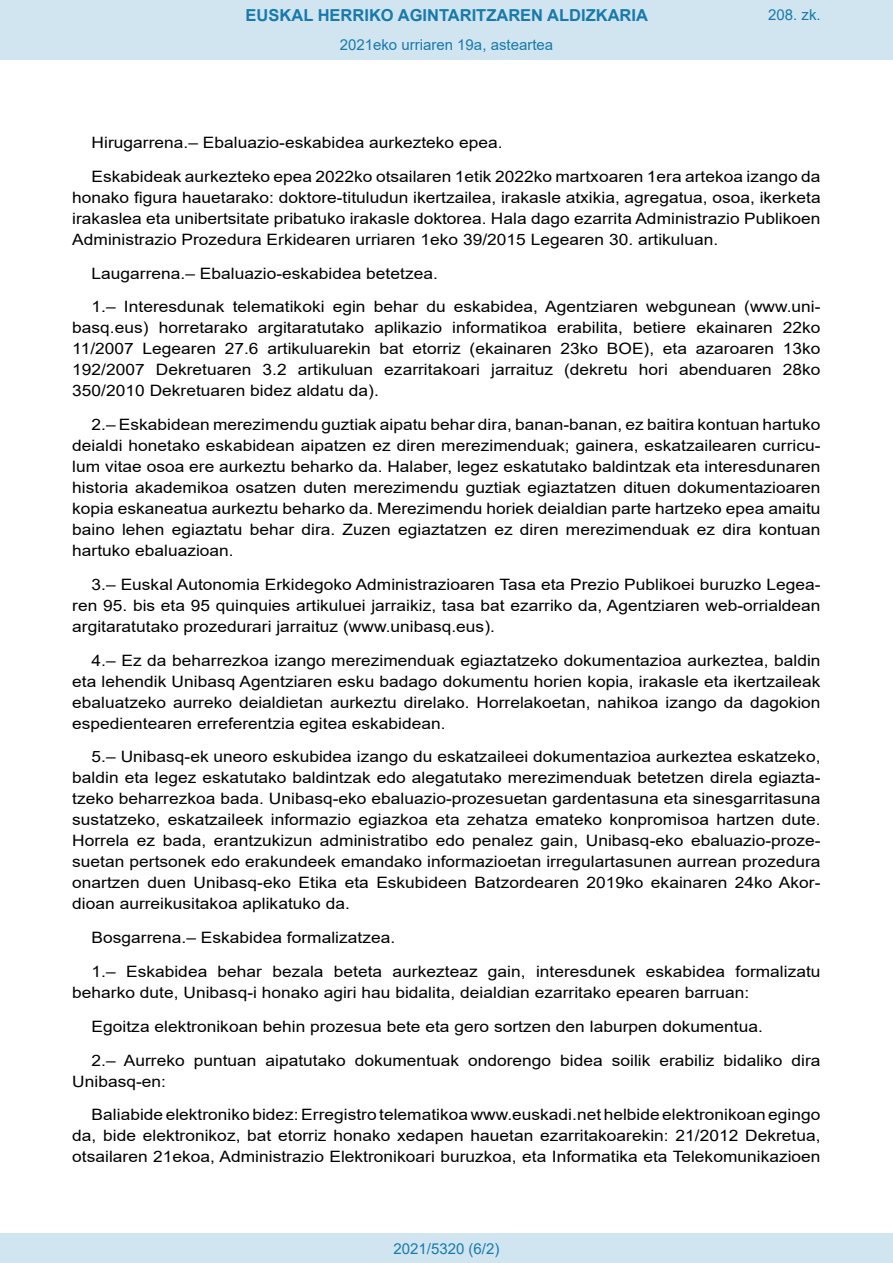
<style>
.page{position:relative;width:893px;height:1263px;background:#fff}
.page>*{position:absolute;margin:0;border:0;box-sizing:border-box;transform-origin:0 0}
.t1{font:700 16.5px "Arial";color:#1879ad}
.BOPVDetalle{font:15.6px/21px "Arial";color:#000;text-align:justify;scale:1.11 1}
.Paginacion_Centro{font:15px "Arial";color:#1879ad}
</style>
<div class="page">
<div style="left:0;top:0;width:893px;height:60px;background:#d0e5f0"></div>
<div style="left:0;top:1233px;width:893px;height:30px;background:#d0e5f0"></div>
<p class="t1" style="left:246px;top:3px;width:404px">EUSKAL HERRIKO AGINTARITZAREN ALDIZKARIA</p>
<p class="Paginacion_Centro" style="left:340px;top:35px;width:215px">2021eko urriaren 19a, asteartea</p>
<p class="Paginacion_Centro" style="left:768px;top:5px;width:54px">208. zk.</p>
<p class="BOPVDetalle" style="left:92px;top:132px;width:372px">Hirugarrena.– Ebaluazio-eskabidea aurkezteko epea.</p>
<p class="BOPVDetalle" style="left:72px;top:166px;width:676px;text-indent:19px">Eskabideak aurkezteko epea 2022ko otsailaren 1etik 2022ko martxoaren 1era artekoa izango da honako figura hauetarako: doktore-tituludun ikertzailea, irakasle atxikia, agregatua, osoa, ikerketa irakaslea eta unibertsitate pribatuko irakasle doktorea. Hala dago ezarrita Administrazio Publikoen Administrazio Prozedura Erkidearen urriaren 1eko 39/2015 Legearen 30. artikuluan.</p>
<p class="BOPVDetalle" style="left:92px;top:263px;width:313px">Laugarrena.– Ebaluazio-eskabidea betetzea.</p>
<p class="BOPVDetalle" style="left:72px;top:296px;width:676px;text-indent:19px">1.– Interesdunak telematikoki egin behar du eskabidea, Agentziaren webgunean (www.uni&shy;basq.eus) horretarako argitaratutako aplikazio informatikoa erabilita, betiere ekainaren 22ko 11/2007 Legearen 27.6 artikuluarekin bat etorriz (ekainaren 23ko BOE), eta azaroaren 13ko 192/2007 Dekretuaren 3.2 artikuluan ezarritakoari jarraituz (dekretu hori abenduaren 28ko 350/2010 Dekretuaren bidez aldatu da).</p>
<p class="BOPVDetalle" style="left:72px;top:414px;width:676px;text-indent:19px">2.– Eskabidean merezimendu guztiak aipatu behar dira, banan-banan, ez baitira kontuan hartuko deialdi honetako eskabidean aipatzen ez diren merezimenduak; gainera, eskatzailearen curricu&shy;lum vitae osoa ere aurkeztu beharko da. Halaber, legez eskatutako baldintzak eta interesdunaren historia akademikoa osatzen duten merezimendu guztiak egiaztatzen dituen dokumentazioaren kopia eskaneatua aurkeztu beharko da. Merezimendu horiek deialdian parte hartzeko epea amaitu baino lehen egiaztatu behar dira. Zuzen egiaztatzen ez diren merezimenduak ez dira kontuan hartuko ebaluazioan.</p>
<p class="BOPVDetalle" style="left:72px;top:574px;width:676px;text-indent:19px">3.– Euskal Autonomia Erkidegoko Administrazioaren Tasa eta Prezio Publikoei buruzko Legea&shy;ren 95. bis eta 95 quinquies artikuluei jarraikiz, tasa bat ezarriko da, Agentziaren web-orrialdean argitaratutako prozedurari jarraituz (www.unibasq.eus).</p>
<p class="BOPVDetalle" style="left:72px;top:650px;width:676px;text-indent:19px">4.– Ez da beharrezkoa izango merezimenduak egiaztatzeko dokumentazioa aurkeztea, baldin eta lehendik Unibasq Agentziaren esku badago dokumentu horien kopia, irakasle eta ikertzaileak ebaluatzeko aurreko deialdietan aurkeztu direlako. Horrelakoetan, nahikoa izango da dagokion espedientearen erreferentzia egitea eskabidean.</p>
<p class="BOPVDetalle" style="left:72px;top:746px;width:676px;text-indent:19px">5.– Unibasq-ek uneoro eskubidea izango du eskatzaileei dokumentazioa aurkeztea eskatzeko, baldin eta legez eskatutako baldintzak edo alegatutako merezimenduak betetzen direla egiazta&shy;tzeko beharrezkoa bada. Unibasq-eko ebaluazio-prozesuetan gardentasuna eta sinesgarritasuna sustatzeko, eskatzaileek informazio egiazkoa eta zehatza emateko konpromisoa hartzen dute.<br>Horrela ez bada, erantzukizun administratibo edo penalez gain, Unibasq-eko ebaluazio-proze&shy;suetan pertsonek edo erakundeek emandako informazioetan irregulartasunen aurrean prozedura onartzen duen Unibasq-eko Etika eta Eskubideen Batzordearen 2019ko ekainaren 24ko Akor&shy;dioan aurreikusitakoa aplikatuko da.</p>
<p class="BOPVDetalle" style="left:92px;top:927px;width:275px">Bosgarrena.– Eskabidea formalizatzea.</p>
<p class="BOPVDetalle" style="left:72px;top:961px;width:676px;text-indent:19px">1.– Eskabidea behar bezala beteta aurkezteaz gain, interesdunek eskabidea formalizatu beharko dute, Unibasq-i honako agiri hau bidalita, deialdian ezarritako epearen barruan:</p>
<p class="BOPVDetalle" style="left:92px;top:1016px;width:606px">Egoitza elektronikoan behin prozesua bete eta gero sortzen den laburpen dokumentua.</p>
<p class="BOPVDetalle" style="left:72px;top:1049px;width:676px;text-indent:19px">2.– Aurreko puntuan aipatutako dokumentuak ondorengo bidea soilik erabiliz bidaliko dira<br>Unibasq-en:</p>
<p class="BOPVDetalle" style="left:72px;top:1104px;width:676px;text-indent:19px">Baliabide elektroniko bidez: Erregistro telematikoa www.euskadi.net helbide elektronikoan egingo da, bide elektronikoz, bat etorriz honako xedapen hauetan ezarritakoarekin: 21/2012 Dekretua, otsailaren 21ekoa, Administrazio Elektronikoari buruzkoa, eta Informatika eta Telekomunikazioen</p>
<p class="Paginacion_Centro" style="left:393px;top:1238px;width:107px">2021/5320 (6/2)</p>
</div>
